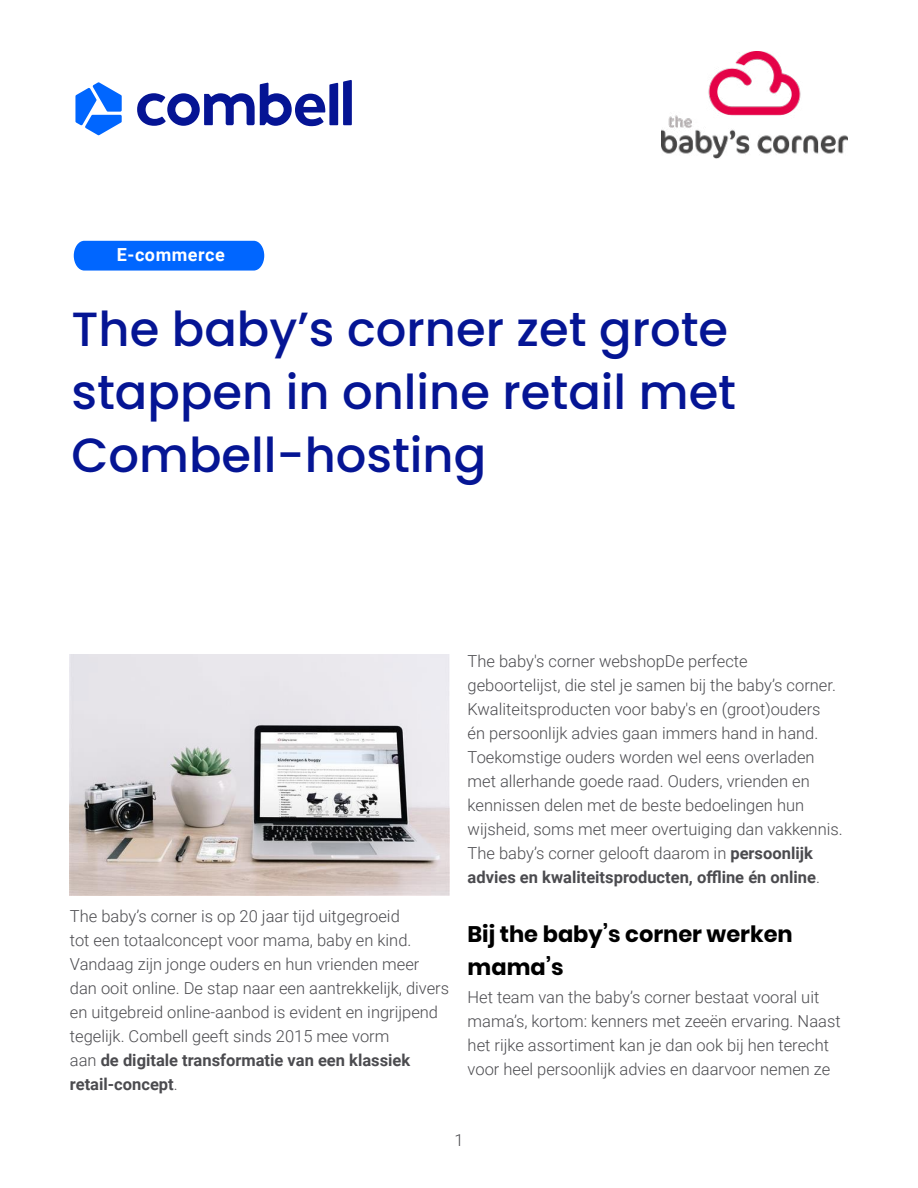
<style>
.page{position:relative;width:918px;height:1188px;background:#fff}
.page>*{position:absolute;margin:0;border:0;box-sizing:border-box;transform-origin:0 0}
.t1{font:500 48px/63px "Poppins";color:#051594}
.t2{font:700 22.5px/33px "Poppins";color:#000}
.t3{font:700 18px "Roboto";letter-spacing:.03em;color:#fff}
.t4{font:300 16.5px/24px "Roboto";color:#4b4b4f}
.s1{font-weight:700}
</style>
<div class="page">
<img style="left:662px;top:51px;width:185px;height:107px">
<svg style="left:137px;top:80px;width:215px;height:46px"></svg>
<svg style="left:75px;top:82px;width:47px;height:53px"></svg>
<div style="left:74px;top:241px;width:190px;height:30px;background:#06f"></div>
<img style="left:70px;top:655px;width:380px;height:241px">
<p class="t3" style="left:117px;top:242px;width:109px">E-commerce</p>
<h1 class="t1" style="left:71px;top:298px;width:666px">The baby’s corner zet grote stappen in online retail met<br>Combell-hosting</h1>
<p class="t4" style="left:70px;top:903px;width:381px">The baby’s corner is op 20 jaar tijd uitgegroeid<br>tot een totaalconcept voor mama, baby en kind.<br>Vandaag zijn jonge ouders en hun vrienden meer dan ooit online. De stap naar een aantrekkelijk, divers en uitgebreid online-aanbod is evident en ingrijpend tegelijk. Combell geeft sinds 2015 mee vorm<br>aan <span class="s1">de digitale transformatie van een klassiek retail-concept</span>.</p>
<p class="t4" style="left:468px;top:649px;width:377px">The baby's corner webshopDe perfecte geboortelijst, die stel je samen bij the baby’s corner.<br>Kwaliteitsproducten voor baby's en (groot)ouders<br>én persoonlijk advies gaan immers hand in hand.<br>Toekomstige ouders worden wel eens overladen met allerhande goede raad. Ouders, vrienden en kennissen delen met de beste bedoelingen hun wijsheid, soms met meer overtuiging dan vakkennis.<br>The baby’s corner gelooft daarom in <span class="s1">persoonlijk advies en kwaliteitsproducten, offline én online</span>.</p>
<h2 class="t2" style="left:468px;top:917px;width:327px">Bij the baby’s corner werken mama’s</h2>
<p class="t4" style="left:468px;top:984px;width:375px">Het team van the baby’s corner bestaat vooral uit mama’s, kortom: kenners met zeeën ervaring. Naast het rijke assortiment kan je dan ook bij hen terecht voor heel persoonlijk advies en daarvoor nemen ze</p>
<p class="t4" style="left:454px;top:1127px;width:11px">1</p>
</div>
